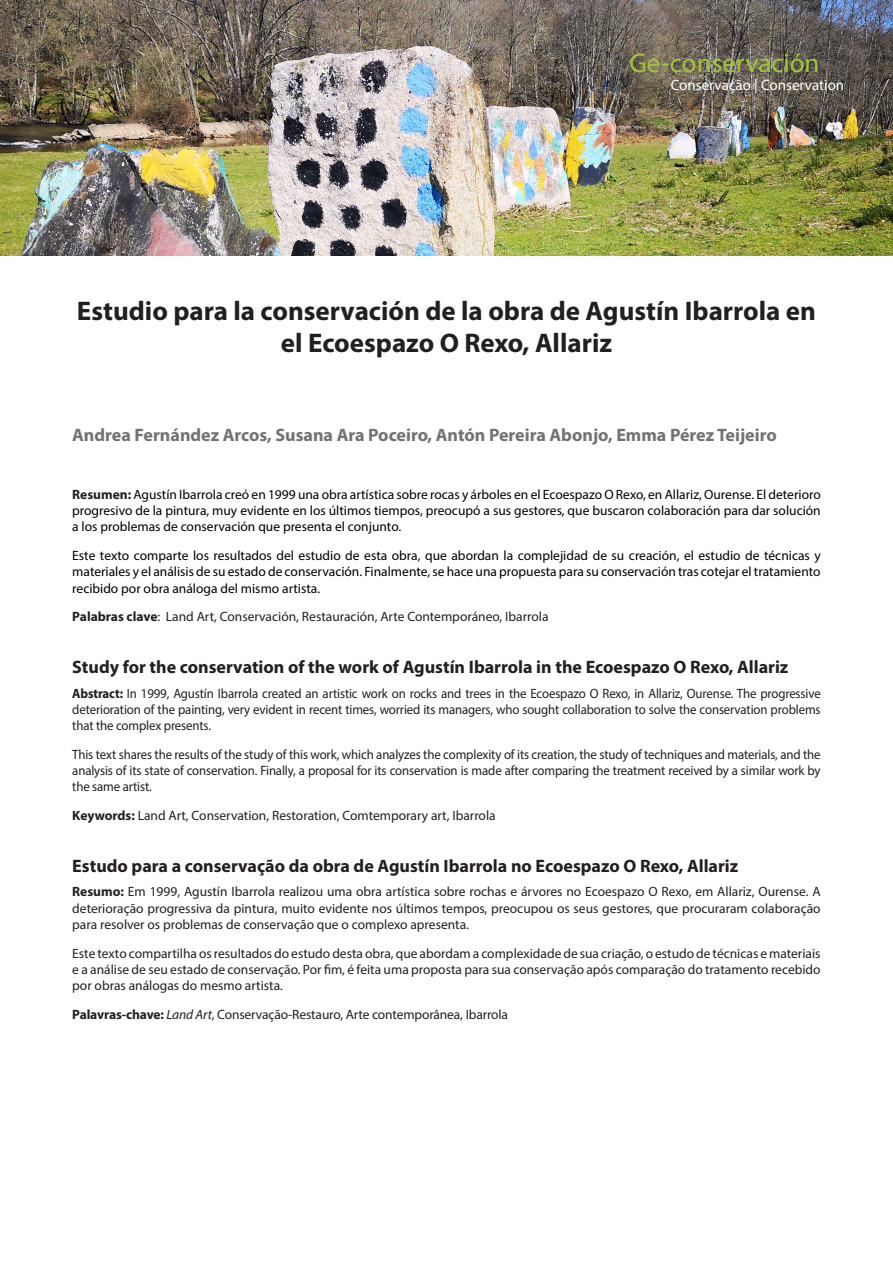
<style>
.page{position:relative;width:893px;height:1263px;background:#fff}
.page>*{position:absolute;margin:0;border:0;box-sizing:border-box;transform-origin:0 0}
.Encabezado_del_artíc{font:700 27px/32.4px "Myriad Pro";color:#231f20;text-align:center}
.Tipo_de_texto{font:27px "Myriad Pro";color:#a1c43a}
.negrita_titulito{font:700 18px "Myriad Pro";color:#231f20}
.Nombre_del_autor{font:700 18px "Myriad Pro";color:#717275}
.Tipo_de_texto-2{font:15px "Myriad Pro";color:#fff}
.Nombre_del_autor-2{font:13.5px/16.2px "Myriad Pro";letter-spacing:-.005em;color:#231f20;text-align:justify}
.Nombre_del_autor-3{font:13.5px/16.2px "Myriad Pro";color:#000;text-align:justify}
.Nombre_del_autor-4{font:13.5px/16.2px "Myriad Pro";letter-spacing:-.005em;color:#231f20;text-align:justify;scale:.95 1}
.s1{font-weight:700;color:#231f20}
.s2{font-weight:700}
.s3{font-style:italic}
</style>
<div class="page">
<img style="left:0;top:0;width:893px;height:255px">
<p class="Tipo_de_texto" style="left:629px;top:46px;width:192px">Ge-conservación</p>
<p class="Tipo_de_texto-2" style="left:671px;top:76px;width:175px">Conservação | Conservation</p>
<p class="Encabezado_del_artíc" style="left:77px;top:294px;width:741px">Estudio para la conservación de la obra de Agustín Ibarrola en el Ecoespazo O Rexo, Allariz</p>
<p class="Nombre_del_autor" style="left:72px;top:423px;width:706px">Andrea Fernández Arcos, Susana Ara Poceiro, Antón Pereira Abonjo, Emma Pérez Teijeiro</p>
<p class="Nombre_del_autor-3" style="left:72px;top:486px;width:750px"><span class="s1">Resumen:</span> Agustín Ibarrola creó en 1999 una obra artística sobre rocas y árboles en el Ecoespazo O Rexo, en Allariz, Ourense. El deterioro progresivo de la pintura, muy evidente en los últimos tiempos, preocupó a sus gestores, que buscaron colaboración para dar solución a los problemas de conservación que presenta el conjunto.</p>
<p class="Nombre_del_autor-3" style="left:72px;top:547px;width:750px">Este texto comparte los resultados del estudio de esta obra, que abordan la complejidad de su creación, el estudio de técnicas y materiales y el análisis de su estado de conservación. Finalmente, se hace una propuesta para su conservación tras cotejar el tratamiento recibido por obra análoga del mismo artista.</p>
<p class="Nombre_del_autor-2" style="left:72px;top:609px;width:478px"><span class="s2">Palabras clave</span>: Land Art, Conservación, Restauración, Arte Contemporáneo, Ibarrola</p>
<p class="negrita_titulito" style="left:72px;top:655px;width:718px">Study for the conservation of the work of Agustín Ibarrola in the Ecoespazo O Rexo, Allariz</p>
<p class="Nombre_del_autor-4" style="left:72px;top:685px;width:789px"><span class="s2">Abstract:</span> In 1999, Agustín Ibarrola created an artistic work on rocks and trees in the Ecoespazo O Rexo, in Allariz, Ourense. The progressive deterioration of the painting, very evident in recent times, worried its managers, who sought collaboration to solve the conservation problems that the complex presents.</p>
<p class="Nombre_del_autor-4" style="left:72px;top:746px;width:789px">This text shares the results of the study of this work, which analyzes the complexity of its creation, the study of techniques and materials, and the analysis of its state of conservation. Finally, a proposal for its conservation is made after comparing the treatment received by a similar work by the same artist.</p>
<p class="Nombre_del_autor-2" style="left:72px;top:807px;width:425px"><span class="s2">Keywords:</span> Land Art, Conservation, Restoration, Comtemporary art, Ibarrola</p>
<p class="negrita_titulito" style="left:72px;top:854px;width:667px">Estudo para a conservação da obra de Agustín Ibarrola no Ecoespazo O Rexo, Allariz</p>
<p class="Nombre_del_autor-2" style="left:72px;top:883px;width:750px"><span class="s2">Resumo:</span> Em 1999, Agustín Ibarrola realizou uma obra artística sobre rochas e árvores no Ecoespazo O Rexo, em Allariz, Ourense. A deterioração progressiva da pintura, muito evidente nos últimos tempos, preocupou os seus gestores, que procuraram colaboração para resolver os problemas de conservação que o complexo apresenta.</p>
<p class="Nombre_del_autor-2" style="left:72px;top:945px;width:750px">Este texto compartilha os resultados do estudo desta obra, que abordam a complexidade de sua criação, o estudo de técnicas e materiais e a análise de seu estado de conservação. Por fim, é feita uma proposta para sua conservação após comparação do tratamento recebido por obras análogas do mesmo artista.</p>
<p class="Nombre_del_autor-2" style="left:72px;top:1006px;width:437px"><span class="s2">Palavras-chave:</span> <span class="s3">Land Art</span>, Conservação-Restauro, Arte contemporânea, Ibarrola</p>
</div>
